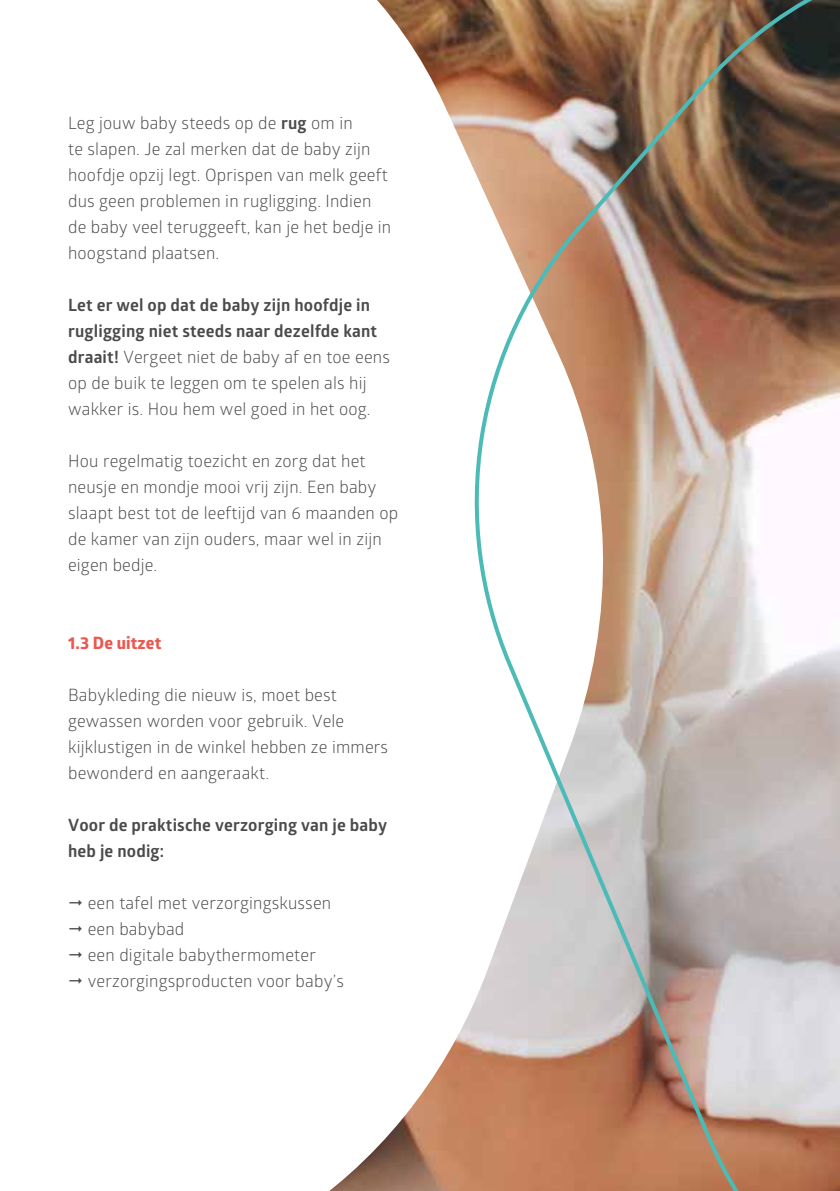
<style>
.page{position:relative;width:840px;height:1191px;background:#fff}
.page>*{position:absolute;margin:0;border:0;box-sizing:border-box;transform-origin:0 0}
.t1{font:17px/26px "Glober";letter-spacing:.01em;color:#4a4a49}
.t2{font:700 17px/26px "Glober";letter-spacing:.01em;color:#4a4a49}
.t3{font:700 17px "Globerx";letter-spacing:.01em;color:#eb5850}
.s1{font-weight:700}
</style>
<div class="page">
<svg style="left:329px;top:0;width:135px;height:1191px"></svg>
<img style="left:464px;top:0;width:375px;height:1191px">
<p class="t1" style="left:68px;top:109px;width:324px">Leg jouw baby steeds op de <span class="s1">rug</span> om in<br>te slapen. Je zal merken dat de baby zijn hoofdje opzij legt. Oprispen van melk geeft dus geen problemen in rugligging. Indien de baby veel teruggeeft, kan je het bedje in hoogstand plaatsen.</p>
<p class="t1" style="left:68px;top:291px;width:323px"><span class="s1">Let er wel op dat de baby zijn hoofdje in rugligging niet steeds naar dezelfde kant draait!</span> Vergeet niet de baby af en toe eens op de buik te leggen om te spelen als hij wakker is. Hou hem wel goed in het oog.</p>
<p class="t1" style="left:68px;top:447px;width:331px">Hou regelmatig toezicht en zorg dat het neusje en mondje mooi vrij zijn. Een baby slaapt best tot de leeftijd van 6 maanden op de kamer van zijn ouders, maar wel in zijn eigen bedje.</p>
<p class="t3" style="left:68px;top:631px;width:95px">1.3 De uitzet</p>
<p class="t1" style="left:68px;top:681px;width:321px">Babykleding die nieuw is, moet best gewassen worden voor gebruik. Vele kijklustigen in de winkel hebben ze immers bewonderd en aangeraakt.</p>
<p class="t2" style="left:68px;top:812px;width:320px">Voor de praktische verzorging van je baby heb je nodig:</p>
<p class="t1" style="left:88px;top:889px;width:257px">een tafel met verzorgingskussen een babybad<br>een digitale babythermometer verzorgingsproducten voor baby’s</p>
</div>
